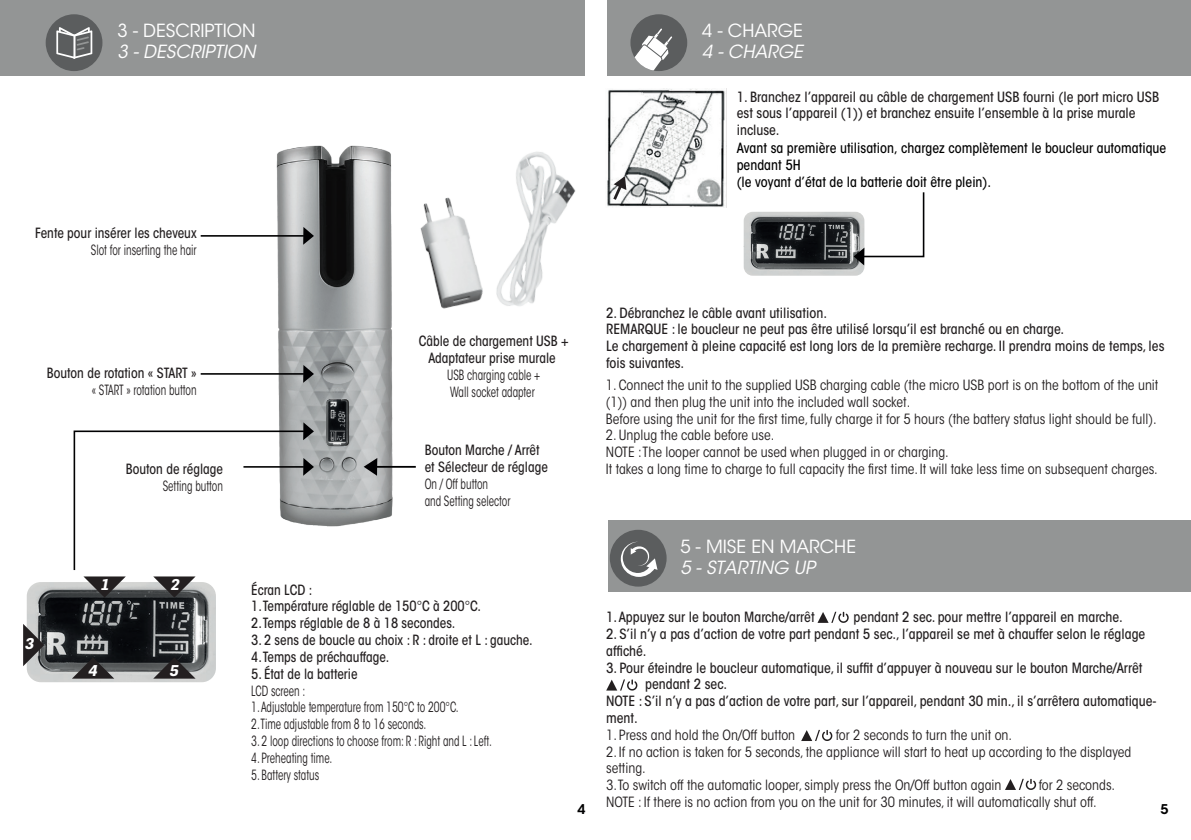
<style>
.page{position:relative;width:1191px;height:840px;background:#fff}
.page>*{position:absolute;margin:0;border:0;box-sizing:border-box;transform-origin:0 0}
.t1{font:18px "ITC Avant Garde Std";color:#fff}
.t2{font:italic 18px "ITC Avant Garde Std";color:#fff}
.t3{font:italic 700 15.4px "Flama";color:#fff}
.t4{font:500 condensed 14px/16.8px "ITC Avant Garde Std";color:#231f20}
.t5{font:condensed 14px/16.8px "ITC Avant Garde Std";color:#231f20}
.t6{font:500 condensed 14px/16.8px "ITC Avant Garde Std";color:#231f20;scale:.96 1}
.t7{font:condensed 14px/16.8px "ITC Avant Garde Std";color:#231f20;scale:.8 1}
.t8{font:500 condensed 14px/16.8px "ITC Avant Garde Std";color:#000001}
.t9{font:600 13.4px "ITC Avant Garde Std";color:#000001}
</style>
<div class="page">
<img style="left:230px;top:145px;width:186px;height:382px">
<div style="left:0;top:0;width:584px;height:75px;background:#939595"></div>
<div style="left:46px;top:14px;width:56px;height:57px;background:#5b5d5e;border-radius:50%"></div>
<svg style="left:56px;top:27px;width:36px;height:31px"></svg>
<div style="left:607px;top:520px;width:584px;height:72px;background:#939595"></div>
<div style="left:610px;top:529px;width:56px;height:57px;background:#5b5d5e;border-radius:50%"></div>
<svg style="left:621px;top:541px;width:36px;height:36px"></svg>
<div style="left:607px;top:0;width:584px;height:76px;background:#939595"></div>
<div style="left:630px;top:14px;width:57px;height:57px;background:#5b5d5e;border-radius:50%"></div>
<svg style="left:630px;top:28px;width:42px;height:43px"></svg>
<hr style="left:201px;top:235px;width:103px;height:1px;background:#000001">
<svg style="left:303px;top:227px;width:11px;height:17px"></svg>
<hr style="left:201px;top:373px;width:103px;height:1px;background:#000001">
<svg style="left:303px;top:365px;width:11px;height:17px"></svg>
<hr style="left:376px;top:465px;width:40px;height:2px;background:#000001">
<svg style="left:364px;top:457px;width:13px;height:18px"></svg>
<img style="left:27px;top:582px;width:189px;height:99px">
<svg style="left:73px;top:422px;width:241px;height:175px"></svg>
<svg style="left:23px;top:623px;width:21px;height:42px"></svg>
<svg style="left:72px;top:657px;width:42px;height:21px"></svg>
<svg style="left:153px;top:657px;width:43px;height:21px"></svg>
<img style="left:743px;top:212px;width:121px;height:63px">
<img style="left:326px;top:399px;width:22px;height:46px">
<img style="left:396px;top:180px;width:86px;height:153px">
<img style="left:482px;top:152px;width:94px;height:154px">
<img style="left:607px;top:88px;width:120px;height:119px">
<svg style="left:611px;top:176px;width:15px;height:27px"></svg>
<svg style="left:853px;top:192px;width:72px;height:73px"></svg>
<svg style="left:818px;top:611px;width:30px;height:11px"></svg>
<svg style="left:801px;top:729px;width:31px;height:11px"></svg>
<svg style="left:1005px;top:778px;width:31px;height:11px"></svg>
<svg style="left:606px;top:679px;width:31px;height:11px"></svg>
<p class="t1" style="left:117px;top:19px;width:140px">3 - DESCRIPTION</p>
<p class="t2" style="left:117px;top:41px;width:140px">3 - DESCRIPTION</p>
<p class="t6" style="left:35px;top:225px;width:170px">Fente pour insérer les cheveux</p>
<p class="t7" style="left:91px;top:241px;width:134px">Slot for inserting the hair</p>
<p class="t1" style="left:702px;top:19px;width:102px">4 - CHARGE</p>
<p class="t2" style="left:702px;top:41px;width:102px">4 - CHARGE</p>
<p class="t4" style="left:736px;top:88px;width:424px">1. Branchez l’appareil au câble de chargement USB fourni (le port micro USB est sous l’appareil (1)) et branchez ensuite l’ensemble à la prise murale incluse.</p>
<p class="t8" style="left:736px;top:140px;width:431px">Avant sa première utilisation, chargez complètement le boucleur automatique pendant 5H<br>(le voyant d’état de la batterie doit être plein).</p>
<p class="t6" style="left:47px;top:364px;width:157px">Bouton de rotation « START »</p>
<p class="t7" style="left:92px;top:381px;width:133px">« START » rotation button</p>
<p class="t6" style="left:126px;top:460px;width:103px">Bouton de réglage</p>
<p class="t7" style="left:163px;top:477px;width:77px">Setting button</p>
<p class="t3" style="left:25px;top:633px;width:11px">3</p>
<p class="t3" style="left:101px;top:574px;width:10px">1</p>
<p class="t3" style="left:170px;top:574px;width:11px">2</p>
<p class="t3" style="left:88px;top:660px;width:11px">4</p>
<p class="t3" style="left:169px;top:660px;width:11px">5</p>
<p class="t6" style="left:419px;top:332px;width:158px;text-align:center">Câble de chargement USB +<br>Adaptateur prise murale</p>
<p class="t7" style="left:447px;top:366px;width:118px">USB charging cable +<br>Wall socket adapter</p>
<p class="t6" style="left:425px;top:441px;width:130px">Bouton Marche / Arrêt et Sélecteur de réglage</p>
<p class="t7" style="left:425px;top:475px;width:109px">On / Off button<br>and Setting selector</p>
<p class="t4" style="left:606px;top:304px;width:560px">2. Débranchez le câble avant utilisation.<br>REMARQUE : le boucleur ne peut pas être utilisé lorsqu’il est branché ou en charge.<br>Le chargement à pleine capacité est long lors de la première recharge. Il prendra moins de temps, les fois suivantes.</p>
<p class="t5" style="left:606px;top:376px;width:554px">1. Connect the unit to the supplied USB charging cable (the micro USB port is on the bottom of the unit (1)) and then plug the unit into the included wall socket.<br>Before using the unit for the first time, fully charge it for 5 hours (the battery status light should be full).</p>
<p class="t5" style="left:606px;top:426px;width:553px">2. Unplug the cable before use.<br>NOTE : The looper cannot be used when plugged in or charging.<br>It takes a long time to charge to full capacity the first time. It will take less time on subsequent charges.</p>
<p class="t6" style="left:251px;top:581px;width:65px">Écran LCD :</p>
<p class="t6" style="left:251px;top:597px;width:241px">1. Température réglable de 150°C à 200°C.</p>
<p class="t6" style="left:251px;top:614px;width:214px">2. Temps réglable de 8 à 18 secondes.</p>
<p class="t6" style="left:251px;top:631px;width:295px">3. 2 sens de boucle au choix : R : droite et L : gauche.</p>
<p class="t6" style="left:251px;top:648px;width:145px">4. Temps de préchauffage.</p>
<p class="t6" style="left:251px;top:665px;width:112px">5. État de la batterie</p>
<p class="t7" style="left:251px;top:681px;width:69px">LCD screen :</p>
<p class="t7" style="left:251px;top:698px;width:261px">1. Adjustable temperature from 150°C to 200°C.</p>
<p class="t7" style="left:251px;top:715px;width:220px">2. Time adjustable from 8 to 16 seconds.</p>
<p class="t7" style="left:251px;top:732px;width:303px">3. 2 loop directions to choose from: R : Right and L : Left.</p>
<p class="t7" style="left:251px;top:749px;width:103px">4. Preheating time.</p>
<p class="t7" style="left:251px;top:765px;width:87px">5. Battery status</p>
<p class="t1" style="left:680px;top:535px;width:177px">5 - MISE EN MARCHE</p>
<p class="t2" style="left:680px;top:556px;width:136px">5 - STARTING UP</p>
<p class="t4" style="left:606px;top:608px;width:210px">1. Appuyez sur le bouton Marche/arrêt</p>
<p class="t4" style="left:853px;top:608px;width:271px">pendant 2 sec. pour mettre l’appareil en marche.</p>
<p class="t4" style="left:606px;top:625px;width:541px">2. S’il n’y a pas d’action de votre part pendant 5 sec., l’appareil se met à chauffer selon le réglage affiché.</p>
<p class="t4" style="left:606px;top:658px;width:538px">3. Pour éteindre le boucleur automatique, il suffit d’appuyer à nouveau sur le bouton Marche/Arrêt</p>
<p class="t4" style="left:645px;top:675px;width:83px">pendant 2 sec.</p>
<p class="t4" style="left:606px;top:692px;width:552px">NOTE : S’il n’y a pas d’action de votre part, sur l’appareil, pendant 30 min., il s’arrêtera automatique-</p>
<p class="t4" style="left:606px;top:709px;width:33px">ment.</p>
<p class="t5" style="left:606px;top:726px;width:191px">1. Press and hold the On/Off button</p>
<p class="t5" style="left:835px;top:726px;width:178px">for 2 seconds to turn the unit on.</p>
<p class="t5" style="left:606px;top:742px;width:527px">2. If no action is taken for 5 seconds, the appliance will start to heat up according to the displayed setting.</p>
<p class="t5" style="left:606px;top:776px;width:397px">3. To switch off the automatic looper, simply press the On/Off button again</p>
<p class="t5" style="left:606px;top:776px;width:510px;text-indent:432px">for 2 seconds.<br>NOTE : If there is no action from you on the unit for 30 minutes, it will automatically shut off.</p>
<p class="t9" style="left:577px;top:800px;width:10px">4</p>
<p class="t9" style="left:1160px;top:800px;width:10px">5</p>
</div>
